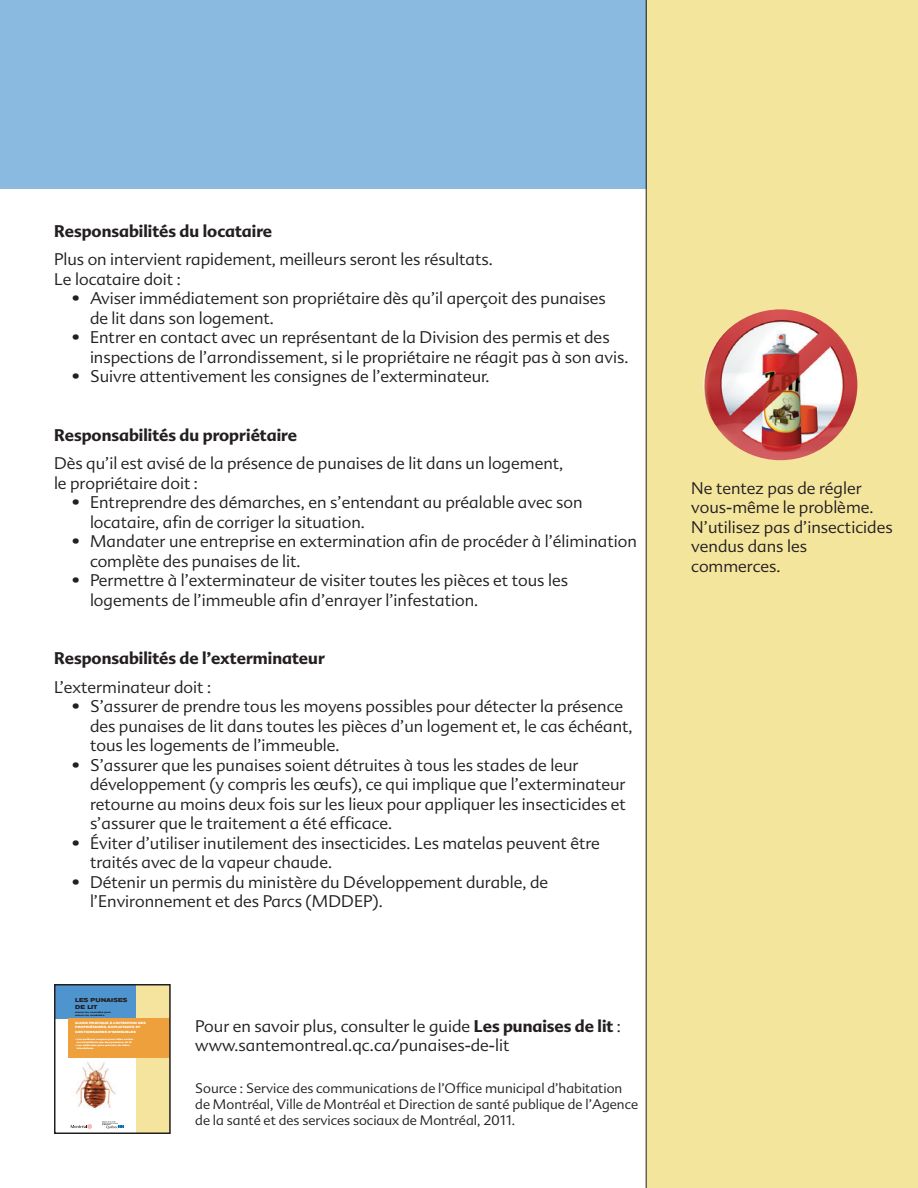
<style>
.page{position:relative;width:918px;height:1188px;background:#fff}
.page>*{position:absolute;margin:0;border:0;box-sizing:border-box;transform-origin:0 0}
.t1{font:300 16.5px/19.5px "Advert";color:#231f20}
.t2{font:700 16.5px "Advert";color:#231f20}
.t3{font:300 13.5px/16.2px "Advert";color:#231f20}
.t4{font:700 expanded 5.7px/6.8px "Akzidenz Grotesk BE";letter-spacing:.015em;color:#231f20}
.t5{font:700 expanded 3px/4.2px "Akzidenz Grotesk BE";letter-spacing:.02em;color:#fff}
.t6{font:700 expanded 2.25px/2.7px "Akzidenz Grotesk BE";color:#fff;text-align:center}
.t7{font:700 expanded 2.25px/2.7px "Akzidenz Grotesk BE";color:#231f20}
.s1{font-weight:700}
</style>
<div class="page">
<div style="left:646px;top:0;width:272px;height:1188px;background:#f4e59d"></div>
<div style="left:0;top:0;width:646px;height:189px;background:#8bbae0"></div>
<img style="left:76px;top:1062px;width:40px;height:47px">
<div style="left:55px;top:985px;width:82px;height:33px;background:#4e94cf"></div>
<div style="left:136px;top:985px;width:34px;height:148px;background:#f4e49d"></div>
<svg style="left:71px;top:1124px;width:21px;height:5px"></svg>
<svg style="left:102px;top:1121px;width:21px;height:8px"></svg>
<div style="left:68px;top:1018px;width:102px;height:40px;background:#eea03d"></div>
<div style="left:54px;top:984px;width:117px;height:150px;border:2px solid #231f20"></div>
<img style="left:704px;top:309px;width:153px;height:151px">
<hr style="left:646px;top:0;width:1px;height:1188px;background:#231f20">
<p class="t2" style="left:54px;top:221px;width:220px">Responsabilités du locataire</p>
<p class="t1" style="left:54px;top:250px;width:441px">Plus on intervient rapidement, meilleurs seront les résultats.<br>Le locataire doit :</p>
<p class="t1" style="left:90px;top:289px;width:517px;text-indent:-18px">• Aviser immédiatement son propriétaire dès qu’il aperçoit des punaises de lit dans son logement.</p>
<p class="t1" style="left:90px;top:328px;width:540px;text-indent:-18px">• Entrer en contact avec un représentant de la Division des permis et des inspections de l’arrondissement, si le propriétaire ne réagit pas à son avis.</p>
<p class="t1" style="left:72px;top:367px;width:419px">• Suivre attentivement les consignes de l’exterminateur.</p>
<p class="t2" style="left:54px;top:425px;width:245px">Responsabilités du propriétaire</p>
<p class="t1" style="left:54px;top:454px;width:511px">Dès qu’il est avisé de la présence de punaises de lit dans un logement, le propriétaire doit :</p>
<p class="t1" style="left:90px;top:493px;width:494px;text-indent:-18px">• Entreprendre des démarches, en s’entendant au préalable avec son locataire, afin de corriger la situation.</p>
<p class="t1" style="left:90px;top:532px;width:548px;text-indent:-18px">• Mandater une entreprise en extermination afin de procéder à l’élimination complète des punaises de lit.</p>
<p class="t1" style="left:90px;top:571px;width:480px;text-indent:-18px">• Permettre à l’exterminateur de visiter toutes les pièces et tous les logements de l’immeuble afin d’enrayer l’infestation.</p>
<p class="t2" style="left:54px;top:648px;width:272px">Responsabilités de l’exterminateur</p>
<p class="t1" style="left:54px;top:677px;width:159px">L’exterminateur doit :</p>
<p class="t1" style="left:90px;top:697px;width:544px;text-indent:-18px">• S’assurer de prendre tous les moyens possibles pour détecter la présence des punaises de lit dans toutes les pièces d’un logement et, le cas échéant, tous les logements de l’immeuble.</p>
<p class="t1" style="left:90px;top:755px;width:537px;text-indent:-18px">• S’assurer que les punaises soient détruites à tous les stades de leur développement (y compris les œufs), ce qui implique que l’exterminateur retourne au moins deux fois sur les lieux pour appliquer les insecticides et s’assurer que le traitement a été efficace.</p>
<p class="t1" style="left:90px;top:834px;width:511px;text-indent:-18px">• Éviter d’utiliser inutilement des insecticides. Les matelas peuvent être traités avec de la vapeur chaude.</p>
<p class="t1" style="left:90px;top:873px;width:460px;text-indent:-18px">• Détenir un permis du ministère du Développement durable, de l’Environnement et des Parcs (MDDEP).</p>
<p class="t4" style="left:75px;top:997px;width:54px">LES PUNAISES<br>DE LIT</p>
<p class="t7" style="left:75px;top:1011px;width:37px">mieux les connaître pour mieux les combattre</p>
<p class="t5" style="left:75px;top:1021px;width:72px">GUIDE PRATIQUE À L’INTENTION DES<br>PROPRIÉTAIRES, EXPLOITANTS ET<br>GESTIONNAIRES D’IMMEUBLES</p>
<p class="t6" style="left:75px;top:1038px;width:59px">• Les meilleurs moyens pour lutter contre les infestations par des punaises de lit</p>
<p class="t6" style="left:77px;top:1044px;width:54px;text-align:left;text-indent:-2px">• Les méthodes pour prévenir de telles infestations</p>
<p class="t1" style="left:195px;top:1016px;width:427px">Pour en savoir plus, consulter le guide <span class="s1">Les punaises de lit</span> : www.santemontreal.qc.ca/punaises-de-lit</p>
<p class="t3" style="left:195px;top:1080px;width:444px">Source : Service des communications de l’Office municipal d’habitation de Montréal, Ville de Montréal et Direction de santé publique de l’Agence de la santé et des services sociaux de Montréal, 2011.</p>
<p class="t1" style="left:691px;top:479px;width:203px">Ne tentez pas de régler vous-même le problème.<br>N’utilisez pas d’insecticides vendus dans les commerces.</p>
</div>
